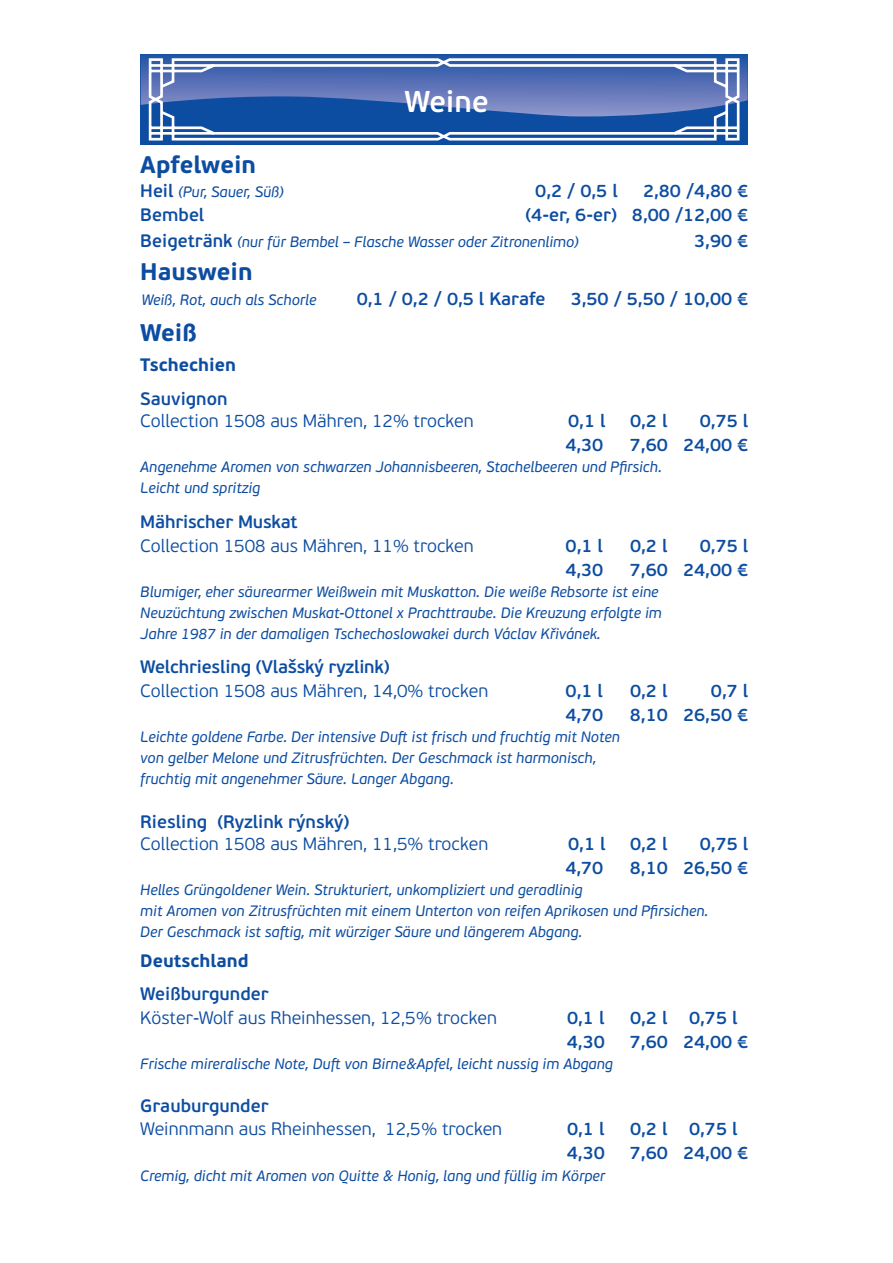
<style>
.page{position:relative;width:893px;height:1263px;background:#fff}
.page>*{position:absolute;margin:0;border:0;box-sizing:border-box;transform-origin:0 0}
.t1{font:600 30px "PF Beau Sans Pro";color:#fff}
.t2{font:700 24px "PF Beau Sans Pro";color:#0d4da1}
.t3{font:600 18px "PF Beau Sans Pro";color:#0d4da1}
.t4{font:300 18px "PF Beau Sans Pro";color:#0d4da1}
.t5{font:700 18px "PF Beau Sans Pro";color:#0d4da1}
.t6{font:italic 15px/21px "PF Beau Sans Pro";color:#0d4da1}
.s1{font-weight:600;font-style:normal;font-size:18px}
</style>
<div class="page">
<div style="left:140px;top:54px;width:608px;height:91px;background:#0d4da1"></div>
<svg style="left:141px;top:55px;width:607px;height:50px"></svg>
<svg style="left:147px;top:57px;width:595px;height:84px"></svg>
<h1 class="t1" style="left:404px;top:83px;width:86px">Weine</h1>
<h2 class="t2" style="left:140px;top:150px;width:117px">Apfelwein</h2>
<p class="t6" style="left:140px;top:182px;width:145px"><span class="s1">Heil</span> (Pur, Sauer, Süß)</p>
<p class="t3" style="left:535px;top:180px;width:84px">0,2 / 0,5 l</p>
<p class="t3" style="left:643px;top:180px;width:107px">2,80 /4,80 €</p>
<p class="t3" style="left:140px;top:204px;width:66px">Bembel</p>
<p class="t3" style="left:526px;top:204px;width:224px">(4-er, 6-er) 8,00 /12,00 €</p>
<p class="t6" style="left:140px;top:231px;width:440px"><span class="s1">Beigetränk</span> (nur für Bembel – Flasche Wasser oder Zitronenlimo)</p>
<p class="t3" style="left:694px;top:230px;width:56px">3,90 €</p>
<h2 class="t2" style="left:140px;top:256px;width:114px">Hauswein</h2>
<p class="t6" style="left:141px;top:290px;width:176px">Weiß, Rot, auch als Schorle</p>
<p class="t3" style="left:357px;top:288px;width:190px">0,1 / 0,2 / 0,5 l Karafe</p>
<p class="t3" style="left:571px;top:288px;width:179px">3,50 / 5,50 / 10,00 €</p>
<h2 class="t2" style="left:140px;top:318px;width:58px">Weiß</h2>
<p class="t5" style="left:140px;top:353px;width:97px">Tschechien</p>
<p class="t3" style="left:140px;top:388px;width:89px">Sauvignon</p>
<p class="t4" style="left:140px;top:411px;width:335px">Collection 1508 aus Mähren, 12% trocken</p>
<p class="t3" style="left:568px;top:410px;width:39px">0,1 l</p>
<p class="t3" style="left:630px;top:410px;width:39px">0,2 l</p>
<p class="t3" style="left:700px;top:410px;width:50px">0,75 l</p>
<p class="t3" style="left:565px;top:434px;width:40px">4,30</p>
<p class="t3" style="left:630px;top:434px;width:120px">7,60 24,00 €</p>
<p class="t6" style="left:140px;top:457px;width:523px">Angenehme Aromen von schwarzen Johannisbeeren, Stachelbeeren und Pfirsich.<br>Leicht und spritzig</p>
<p class="t3" style="left:140px;top:511px;width:159px">Mährischer Muskat</p>
<p class="t4" style="left:140px;top:535px;width:335px">Collection 1508 aus Mähren, 11% trocken</p>
<p class="t3" style="left:566px;top:535px;width:39px">0,1 l</p>
<p class="t3" style="left:630px;top:535px;width:39px">0,2 l</p>
<p class="t3" style="left:700px;top:535px;width:50px">0,75 l</p>
<p class="t3" style="left:565px;top:559px;width:40px">4,30</p>
<p class="t3" style="left:630px;top:559px;width:120px">7,60 24,00 €</p>
<p class="t6" style="left:140px;top:581px;width:523px">Blumiger, eher säurearmer Weißwein mit Muskatton. Die weiße Rebsorte ist eine<br>Neuzüchtung zwischen Muskat-Ottonel x Prachttraube. Die Kreuzung erfolgte im<br>Jahre 1987 in der damaligen Tschechoslowakei durch Václav Křivánek.</p>
<p class="t3" style="left:140px;top:656px;width:251px">Welchriesling (VlaŠský ryzlink)</p>
<p class="t4" style="left:140px;top:681px;width:349px">Collection 1508 aus Mähren, 14,0% trocken</p>
<p class="t3" style="left:566px;top:680px;width:39px">0,1 l</p>
<p class="t3" style="left:630px;top:680px;width:39px">0,2 l</p>
<p class="t3" style="left:711px;top:680px;width:39px">0,7 l</p>
<p class="t3" style="left:565px;top:704px;width:40px">4,70</p>
<p class="t3" style="left:630px;top:704px;width:120px">8,10 26,50 €</p>
<p class="t6" style="left:140px;top:727px;width:481px">Leichte goldene Farbe. Der intensive Duft ist frisch und fruchtig mit Noten von gelber Melone und Zitrusfrüchten. Der Geschmack ist harmonisch, fruchtig mit angenehmer Säure. Langer Abgang.</p>
<p class="t3" style="left:140px;top:811px;width:211px">Riesling (Ryzlink rýnský)</p>
<p class="t4" style="left:140px;top:834px;width:349px">Collection 1508 aus Mähren, 11,5% trocken</p>
<p class="t3" style="left:568px;top:833px;width:39px">0,1 l</p>
<p class="t3" style="left:630px;top:833px;width:39px">0,2 l</p>
<p class="t3" style="left:700px;top:833px;width:50px">0,75 l</p>
<p class="t3" style="left:565px;top:857px;width:40px">4,70</p>
<p class="t3" style="left:630px;top:857px;width:120px">8,10 26,50 €</p>
<p class="t6" style="left:140px;top:880px;width:569px">Helles Grüngoldener Wein. Strukturiert, unkompliziert und geradlinig<br>mit Aromen von Zitrusfrüchten mit einem Unterton von reifen Aprikosen und Pfirsichen.<br>Der Geschmack ist saftig, mit würziger Säure und längerem Abgang.</p>
<p class="t5" style="left:140px;top:949px;width:110px">Deutschland</p>
<p class="t3" style="left:140px;top:983px;width:130px">Weißburgunder</p>
<p class="t4" style="left:140px;top:1007px;width:358px">Köster-Wolf aus Rheinhessen, 12,5% trocken</p>
<p class="t3" style="left:567px;top:1007px;width:39px">0,1 l</p>
<p class="t3" style="left:630px;top:1007px;width:109px">0,2 l 0,75 l</p>
<p class="t3" style="left:567px;top:1031px;width:40px">4,30</p>
<p class="t3" style="left:630px;top:1031px;width:120px">7,60 24,00 €</p>
<p class="t6" style="left:140px;top:1053px;width:474px">Frische mireralische Note, Duft von Birne&amp;Apfel, leicht nussig im Abgang</p>
<p class="t3" style="left:140px;top:1095px;width:130px">Grauburgunder</p>
<p class="t4" style="left:140px;top:1118px;width:363px">Weinnmann aus Rheinhessen, 12,5% trocken</p>
<p class="t3" style="left:567px;top:1118px;width:39px">0,1 l</p>
<p class="t3" style="left:630px;top:1118px;width:109px">0,2 l 0,75 l</p>
<p class="t3" style="left:567px;top:1142px;width:40px">4,30</p>
<p class="t3" style="left:630px;top:1142px;width:120px">7,60 24,00 €</p>
<p class="t6" style="left:140px;top:1166px;width:466px">Cremig, dicht mit Aromen von Quitte &amp; Honig, lang und füllig im Körper</p>
</div>
